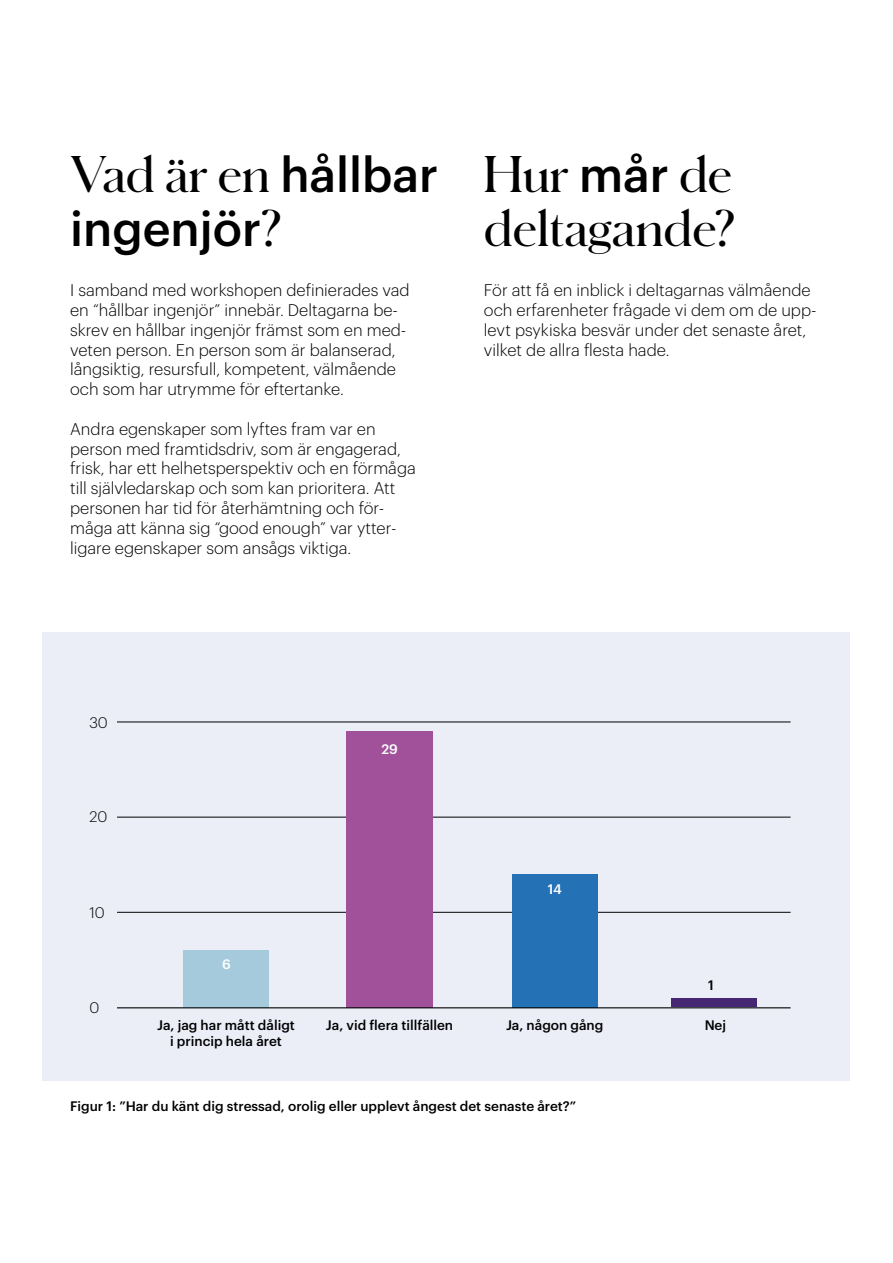
<style>
.page{position:relative;width:893px;height:1263px;background:#fff}
.page>*{position:absolute;margin:0;border:0;box-sizing:border-box;transform-origin:0 0}
.t1{font:600 48px/54px "Schnyder Wide S";color:#000}
.t2{font:500 48px "Graphik";color:#000}
.t3{font:300 16.5px/19.8px "Graphik";color:#000}
.t4{font:300 15px "Graphik";color:#000}
.t5{font:500 13.5px/16.2px "Graphik";color:#000;text-align:center}
.t6{font:500 13.5px "Graphik";color:#fff}
.t7{font:500 13.5px "Graphik";color:#020203}
.s1{font-family:"Graphik";font-weight:500}
.s2{font-family:"Schnyder Wide S";font-weight:600}
</style>
<div class="page">
<div style="left:43px;top:632px;width:807px;height:448px;background:#ebedf7"></div>
<hr style="left:117px;top:912px;width:674px;height:1px;background:#020203">
<hr style="left:117px;top:817px;width:674px;height:1px;background:#020203">
<hr style="left:117px;top:722px;width:674px;height:1px;background:#020203">
<div style="left:183px;top:950px;width:86px;height:58px;background:#a4cadc"></div>
<div style="left:346px;top:731px;width:87px;height:277px;background:#a05199"></div>
<div style="left:512px;top:874px;width:85px;height:134px;background:#2571b6"></div>
<div style="left:672px;top:998px;width:85px;height:9px;background:#462773"></div>
<hr style="left:117px;top:1007px;width:674px;height:1px;background:#020203">
<h1 class="t1" style="left:70px;top:146px;width:370px">Vad är en <span class="s1">hållbar</span></h1>
<h1 class="t2" style="left:70px;top:192px;width:213px">ingenjör<span class="s2">?</span></h1>
<p class="t3" style="left:70px;top:279px;width:341px">I samband med workshopen definierades vad en “hållbar ingenjör” innebär. Deltagarna be&shy;skrev en hållbar ingenjör främst som en med&shy;veten person. En person som är balanserad, långsiktig, resursfull, kompetent, välmående och som har utrymme för eftertanke.</p>
<p class="t3" style="left:70px;top:418px;width:347px">Andra egenskaper som lyftes fram var en person med framtidsdriv, som är engagerad, frisk, har ett helhetsperspektiv och en förmåga till självledarskap och som kan prioritera. Att personen har tid för återhämtning och för&shy;måga att känna sig “good enough” var ytter&shy;ligare egenskaper som ansågs viktiga.</p>
<h1 class="t1" style="left:484px;top:146px;width:253px">Hur <span class="s1">mår</span> de deltagande?</h1>
<p class="t3" style="left:484px;top:279px;width:334px">För att få en inblick i deltagarnas välmående och erfarenheter frågade vi dem om de upp&shy;levt psykiska besvär under det senaste året, vilket de allra flesta hade.</p>
<p class="t4" style="left:89px;top:712px;width:20px">30</p>
<p class="t4" style="left:89px;top:806px;width:19px">20</p>
<p class="t4" style="left:89px;top:901px;width:17px">10</p>
<p class="t4" style="left:89px;top:997px;width:11px">0</p>
<p class="t6" style="left:222px;top:953px;width:10px">6</p>
<p class="t6" style="left:381px;top:738px;width:18px">29</p>
<p class="t6" style="left:548px;top:879px;width:16px">14</p>
<p class="t7" style="left:708px;top:975px;width:7px">1</p>
<p class="t5" style="left:157px;top:1016px;width:139px">Ja, jag har mått dåligt i princip hela året</p>
<p class="t5" style="left:326px;top:1016px;width:129px">Ja, vid flera tillfällen</p>
<p class="t5" style="left:506px;top:1016px;width:99px">Ja, någon gång</p>
<p class="t5" style="left:705px;top:1016px;width:23px">Nej</p>
<p class="t5" style="left:70px;top:1097px;width:508px">Figur 1: ”Har du känt dig stressad, orolig eller upplevt ångest det senaste året?”</p>
</div>
